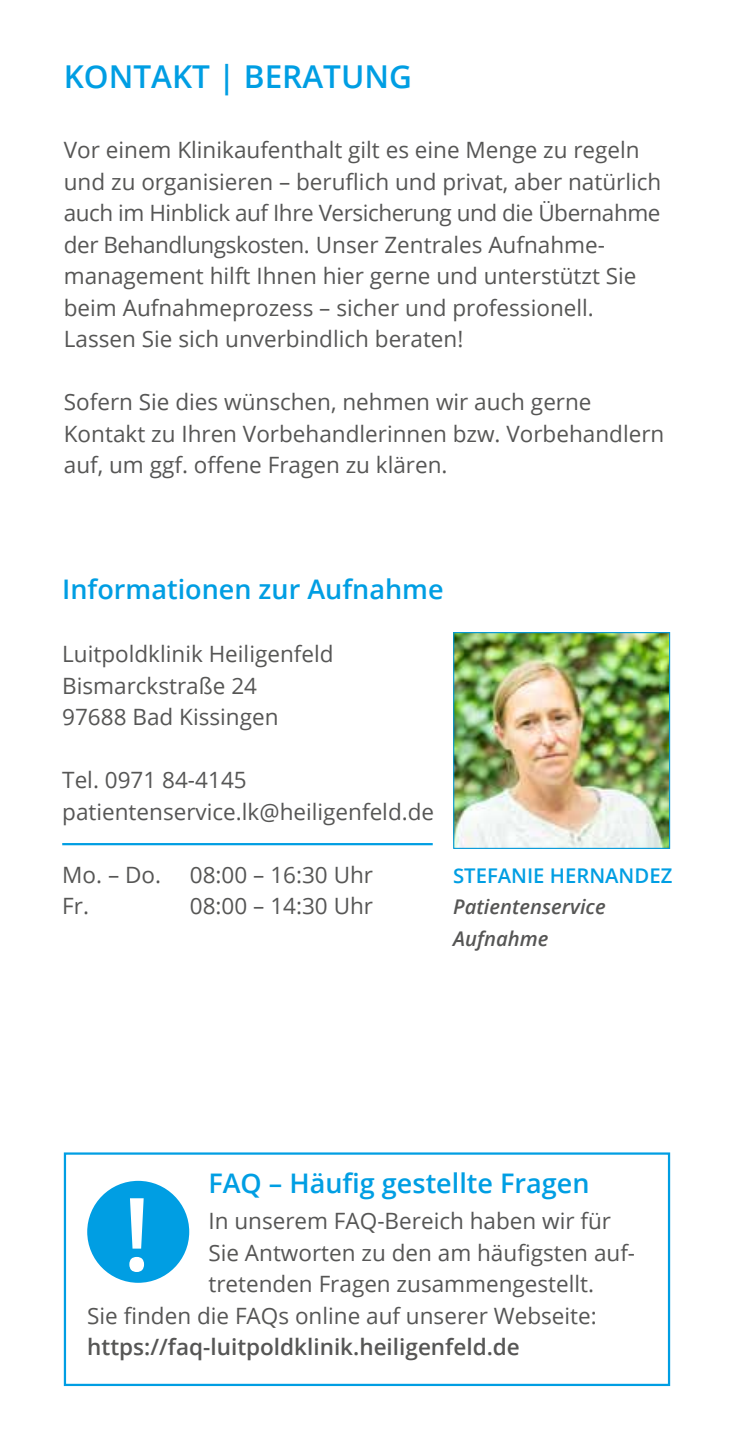
<style>
.page{position:relative;width:734px;height:1448px;background:#fff}
.page>*{position:absolute;margin:0;border:0;box-sizing:border-box;transform-origin:0 0}
.t1{font:600 101.25px "Open Sans";color:#fff}
.t2{font:600 31.5px "Open Sans";color:#009ee3}
.t3{font:600 27px "Open Sans";color:#009ee3}
.t4{font:22.5px/31.5px "Open Sans";color:#565655}
.t5{font:600 22.5px "Open Sans";color:#565655}
.t6{font:italic 600 20.25px/31.5px "Open Sans";color:#565655}
.t7{font:600 20.25px "Open Sans";color:#009ee3}
</style>
<div class="page">
<div style="left:87px;top:1181px;width:102px;height:102px;background:#009ee3;border-radius:50%"></div>
<div style="left:64px;top:1152px;width:606px;height:234px;border:2px solid #009ee3"></div>
<hr style="left:62px;top:843px;width:370px;height:2px;background:#009ee3">
<img style="left:455px;top:634px;width:213px;height:213px">
<div style="left:453px;top:632px;width:217px;height:217px;border:1px solid #0098d9"></div>
<h2 class="t2" style="left:64px;top:55px;width:349px">KONTAKT | BERATUNG</h2>
<p class="t4" style="left:64px;top:134px;width:599px">Vor einem Klinikaufenthalt gilt es eine Menge zu regeln und zu organisieren – beruflich und privat, aber natürlich auch im Hinblick auf Ihre Versicherung und die Übernahme der Behandlungskosten. Unser Zentrales Aufnahme&shy;management hilft Ihnen hier gerne und unterstützt Sie beim Aufnahmeprozess – sicher und professionell.<br>Lassen Sie sich unverbindlich beraten!</p>
<p class="t4" style="left:64px;top:386px;width:602px">Sofern Sie dies wünschen, nehmen wir auch gerne<br>Kontakt zu Ihren Vorbehandlerinnen bzw. Vorbehandlern auf, um ggf. offene Fragen zu klären.</p>
<p class="t3" style="left:62px;top:571px;width:383px">Informationen zur Aufnahme</p>
<p class="t4" style="left:62px;top:638px;width:273px">Luitpoldklinik Heiligenfeld<br>Bismarckstraße 24<br>97688 Bad Kissingen</p>
<p class="t4" style="left:62px;top:764px;width:373px">Tel. 0971 84-4145 patientenservice.lk@heiligenfeld.de</p>
<p class="t4" style="left:62px;top:858px;width:100px">Mo. – Do.</p>
<p class="t4" style="left:190px;top:858px;width:185px">08:00 – 16:30 Uhr</p>
<p class="t4" style="left:62px;top:890px;width:28px">Fr.</p>
<p class="t4" style="left:190px;top:890px;width:185px">08:00 – 14:30 Uhr</p>
<p class="t7" style="left:453px;top:862px;width:221px">STEFANIE HERNANDEZ</p>
<p class="t6" style="left:453px;top:891px;width:154px">Patientenservice<br>Aufnahme</p>
<p class="t3" style="left:208px;top:1165px;width:382px">FAQ – Häufig gestellte Fragen</p>
<p class="t4" style="left:208px;top:1205px;width:404px">In unserem FAQ-Bereich haben wir für</p>
<p class="t4" style="left:208px;top:1236px;width:428px">Sie Antworten zu den am häufigsten auf-</p>
<p class="t4" style="left:208px;top:1268px;width:387px">tretenden Fragen zusammengestellt.</p>
<p class="t4" style="left:87px;top:1299px;width:511px">Sie finden die FAQs online auf unserer Webseite:</p>
<p class="t5" style="left:87px;top:1332px;width:434px">https://faq-luitpoldklinik.heiligenfeld.de</p>
<h1 class="t1" style="left:123px;top:1164px;width:29px">!</h1>
</div>
